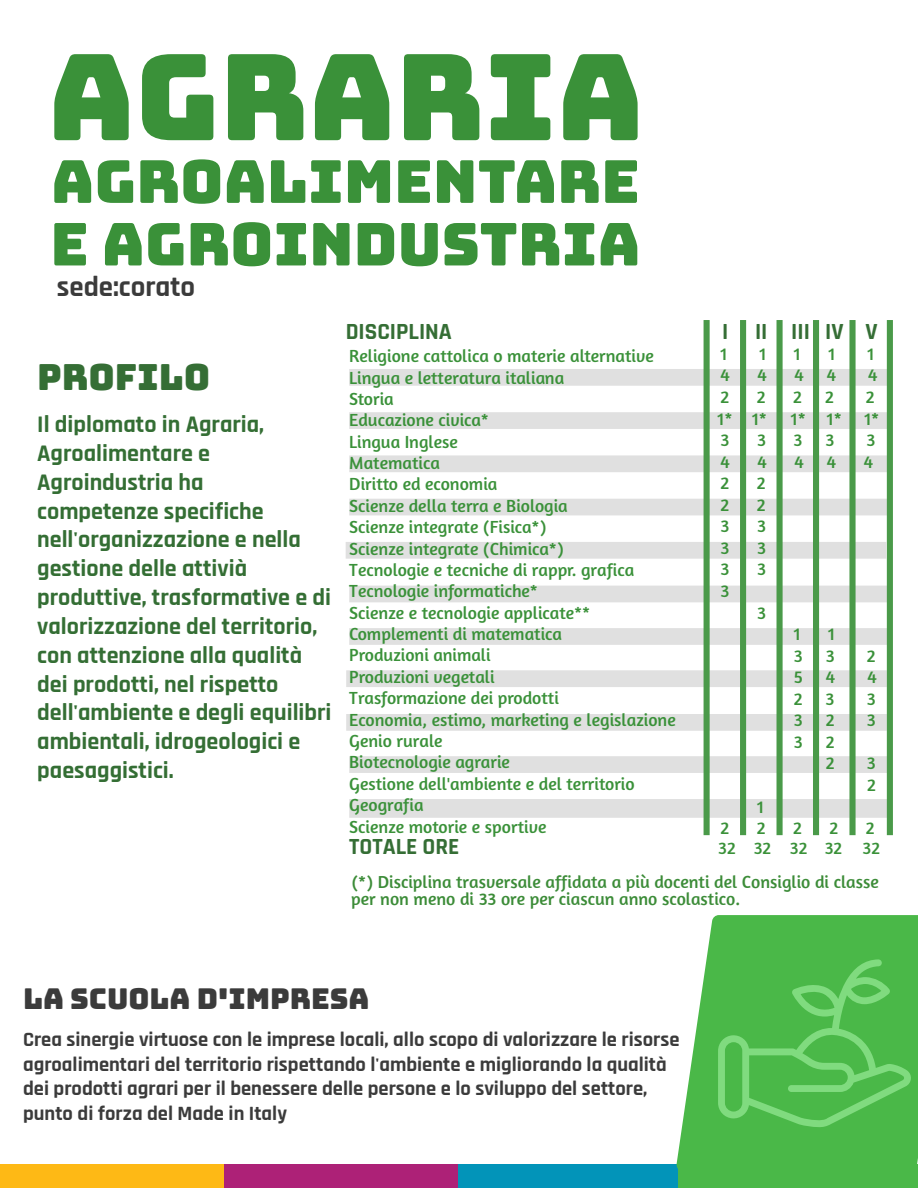
<style>
.page{position:relative;width:918px;height:1188px;background:#fff}
.page>*{position:absolute;margin:0;border:0;box-sizing:border-box;transform-origin:0 0}
.t1{font:119.55px "Bungee";color:#3a9139}
.t2{font:59.25px "Bungee";color:#3a9139}
.t3{font:58.95px "Bungee";color:#3a9139}
.t4{font:36px "Bungee";color:#356e35}
.t5{font:700 28.8px "Rajdhani";color:#3b3b3b}
.t6{font:28.65px "Bungee";color:#3b3b3b}
.t7{font:700 24px/28.8px "Rajdhani";color:#346e34}
.t8{font:700 23.4px "Rajdhani";color:#356e35}
.t9{font:700 20.55px/24.6px "Rajdhani";color:#3b3b3b}
.t10{font:18px/21.6px "Amaranth";color:#3a9139}
.t11{font:17.85px/21.5px "Amaranth";color:#3a9139}
.t12{font:17.85px/16.5px "Amaranth";color:#3c8c38}
.t13{font:17.7px "Amaranth";color:#3a9139}
.s1{font-style:inherit}
</style>
<div class="page">
<div style="left:1px;top:1164px;width:224px;height:24px;background:#feb915"></div>
<div style="left:224px;top:1164px;width:243px;height:24px;background:#ad2177"></div>
<div style="left:458px;top:1164px;width:245px;height:24px;background:#0294b9"></div>
<div style="left:678px;top:1164px;width:239px;height:24px;background:#4ab848"></div>
<svg style="left:676px;top:915px;width:242px;height:257px;fill:#4ab848"></svg>
<svg style="left:718px;top:959px;width:193px;height:168px;background:#55bf53"></svg>
<div style="left:349px;top:369px;width:541px;height:17px;background:#e0e0e0"></div>
<div style="left:349px;top:412px;width:541px;height:17px;background:#e0e0e0"></div>
<div style="left:349px;top:455px;width:541px;height:17px;background:#e0e0e0"></div>
<div style="left:349px;top:499px;width:541px;height:16px;background:#e0e0e0"></div>
<div style="left:346px;top:542px;width:540px;height:17px;background:#e0e0e0"></div>
<div style="left:349px;top:586px;width:541px;height:16px;background:#e0e0e0"></div>
<div style="left:349px;top:628px;width:541px;height:17px;background:#e0e0e0"></div>
<div style="left:346px;top:670px;width:541px;height:17px;background:#e0e0e0"></div>
<div style="left:346px;top:714px;width:541px;height:17px;background:#e0e0e0"></div>
<div style="left:349px;top:756px;width:541px;height:17px;background:#e0e0e0"></div>
<div style="left:349px;top:799px;width:541px;height:19px;background:#e0e0e0"></div>
<div style="left:704px;top:320px;width:6px;height:515px;background:#4a9a49"></div>
<div style="left:887px;top:320px;width:6px;height:515px;background:#4a9a49"></div>
<div style="left:740px;top:320px;width:6px;height:515px;background:#4a9a49"></div>
<div style="left:776px;top:320px;width:7px;height:515px;background:#4a9a49"></div>
<div style="left:849px;top:320px;width:7px;height:515px;background:#4a9a49"></div>
<div style="left:813px;top:320px;width:6px;height:515px;background:#4a9a49"></div>
<h1 class="t1" style="left:48px;top:29px;width:598px">AGRARIA</h1>
<h2 class="t2" style="left:51px;top:148px;width:590px">AGROALIMENTARE</h2>
<h3 class="t3" style="left:50px;top:211px;width:592px">E AGROINDUSTRIA</h3>
<h3 class="t5" style="left:57px;top:269px;width:140px">sede:corato</h3>
<h3 class="t8" style="left:346px;top:317px;width:108px">DISCIPLINA</h3>
<h3 class="t8" style="left:722px;top:317px;width:157px">I II III IV V</h3>
<h3 class="t4" style="left:37px;top:357px;width:175px">PROFILO</h3>
<p class="t7" style="left:37px;top:411px;width:296px">Il diplomato in Agraria,<br>Agroalimentare e<br>Agroindustria ha<br>competenze specifiche nell'organizzazione e nella gestione delle attivià produttive, trasformative e di valorizzazione del territorio, con attenzione alla qualità dei prodotti, nel rispetto dell'ambiente e degli equilibri ambientali, idrogeologici e paesaggistici.</p>
<p class="t11" style="left:349px;top:345px;width:328px">Religione cattolica o materie alternative<br>Lingua e letteratura italiana<br>Storia<br>Educazione civica*<br>Lingua Inglese<br>Matematica<br>Diritto ed economia<br>Scienze della terra e Biologia<br>Scienze integrate (Fisica*)<br>Scienze integrate (Chimica*)<br>Tecnologie e tecniche di rappr. grafica<br>Tecnologie informatiche*<br>Scienze e tecnologie applicate**<br>Complementi di matematica<br>Produzioni animali<br>Produzioni vegetali<br>Trasformazione dei prodotti<br>Economia, estimo, marketing e legislazione<br>Genio rurale<br>Biotecnologie agrarie<br>Gestione dell'ambiente e del territorio<br>Geografia<br>Scienze motorie e sportive</p>
<p class="t10" style="left:721px;top:343px;width:8px">1</p>
<p class="t10" style="left:760px;top:343px;width:8px">1</p>
<p class="t10" style="left:794px;top:343px;width:8px">1</p>
<p class="t10" style="left:828px;top:343px;width:8px">1</p>
<p class="t10" style="left:867px;top:343px;width:8px">1</p>
<p class="t10" style="left:721px;top:364px;width:11px">4</p>
<p class="t10" style="left:758px;top:364px;width:11px">4</p>
<p class="t10" style="left:794px;top:364px;width:11px">4</p>
<p class="t10" style="left:827px;top:364px;width:11px">4</p>
<p class="t10" style="left:868px;top:364px;width:11px">4</p>
<p class="t10" style="left:721px;top:386px;width:10px">2</p>
<p class="t10" style="left:757px;top:386px;width:10px">2</p>
<p class="t10" style="left:793px;top:386px;width:10px">2</p>
<p class="t10" style="left:825px;top:386px;width:10px">2</p>
<p class="t10" style="left:866px;top:386px;width:10px">2</p>
<p class="t10" style="left:718px;top:408px;width:51px">1<span class="s1">*</span> 1<span class="s1">*</span></p>
<p class="t10" style="left:791px;top:408px;width:90px">1<span class="s1">*</span> 1<span class="s1">*</span> 1<span class="s1">*</span></p>
<p class="t10" style="left:721px;top:429px;width:10px">3</p>
<p class="t10" style="left:757px;top:429px;width:10px">3</p>
<p class="t10" style="left:794px;top:429px;width:10px">3</p>
<p class="t10" style="left:825px;top:429px;width:10px">3</p>
<p class="t10" style="left:866px;top:429px;width:10px">3</p>
<p class="t10" style="left:721px;top:450px;width:11px">4</p>
<p class="t10" style="left:758px;top:450px;width:11px">4</p>
<p class="t10" style="left:794px;top:450px;width:11px">4</p>
<p class="t10" style="left:827px;top:450px;width:11px">4</p>
<p class="t10" style="left:864px;top:450px;width:11px">4</p>
<p class="t10" style="left:721px;top:472px;width:10px">2</p>
<p class="t10" style="left:757px;top:472px;width:10px">2</p>
<p class="t10" style="left:721px;top:494px;width:10px">2</p>
<p class="t10" style="left:757px;top:494px;width:10px">2</p>
<p class="t10" style="left:721px;top:515px;width:10px">3</p>
<p class="t10" style="left:757px;top:515px;width:10px">3</p>
<p class="t10" style="left:721px;top:537px;width:10px">3</p>
<p class="t10" style="left:757px;top:537px;width:10px">3</p>
<p class="t10" style="left:721px;top:558px;width:10px">3</p>
<p class="t10" style="left:757px;top:558px;width:10px">3</p>
<p class="t10" style="left:721px;top:580px;width:10px">3</p>
<p class="t10" style="left:757px;top:601px;width:10px">3</p>
<p class="t10" style="left:794px;top:623px;width:8px">1</p>
<p class="t10" style="left:828px;top:623px;width:8px">1</p>
<p class="t10" style="left:794px;top:645px;width:10px">3</p>
<p class="t10" style="left:826px;top:645px;width:10px">3</p>
<p class="t10" style="left:867px;top:645px;width:10px">2</p>
<p class="t10" style="left:794px;top:666px;width:11px">5</p>
<p class="t10" style="left:826px;top:666px;width:11px">4</p>
<p class="t10" style="left:867px;top:666px;width:11px">4</p>
<p class="t10" style="left:794px;top:688px;width:10px">2</p>
<p class="t10" style="left:826px;top:688px;width:10px">3</p>
<p class="t10" style="left:867px;top:688px;width:10px">3</p>
<p class="t10" style="left:794px;top:709px;width:10px">3</p>
<p class="t10" style="left:826px;top:709px;width:10px">2</p>
<p class="t10" style="left:867px;top:709px;width:10px">3</p>
<p class="t10" style="left:794px;top:731px;width:10px">3</p>
<p class="t10" style="left:826px;top:731px;width:11px">2<br>2</p>
<p class="t10" style="left:867px;top:752px;width:11px">3<br>2</p>
<p class="t10" style="left:757px;top:795px;width:8px">1</p>
<p class="t10" style="left:721px;top:817px;width:10px">2</p>
<p class="t10" style="left:757px;top:817px;width:10px">2</p>
<p class="t10" style="left:793px;top:817px;width:10px">2</p>
<p class="t10" style="left:830px;top:817px;width:10px">2</p>
<p class="t10" style="left:866px;top:817px;width:10px">2</p>
<h3 class="t8" style="left:349px;top:832px;width:112px">TOTALE ORE</h3>
<p class="t13" style="left:754px;top:838px;width:19px">32</p>
<p class="t12" style="left:351px;top:873px;width:529px">(*) Disciplina trasversale affidata a più docenti del Consiglio di classe per non meno di 33 ore per ciascun anno scolastico.</p>
<p class="t13" style="left:718px;top:838px;width:19px">32</p>
<p class="t13" style="left:790px;top:838px;width:92px">32 32 32</p>
<h3 class="t6" style="left:23px;top:983px;width:348px">LA SCUOLA D'IMPRESA</h3>
<p class="t9" style="left:23px;top:1028px;width:658px">Crea sinergie virtuose con le imprese locali, allo scopo di valorizzare le risorse agroalimentari del territorio rispettando l'ambiente e migliorando la qualità dei prodotti agrari per il benessere delle persone e lo sviluppo del settore, punto di forza del Made in Italy</p>
</div>
